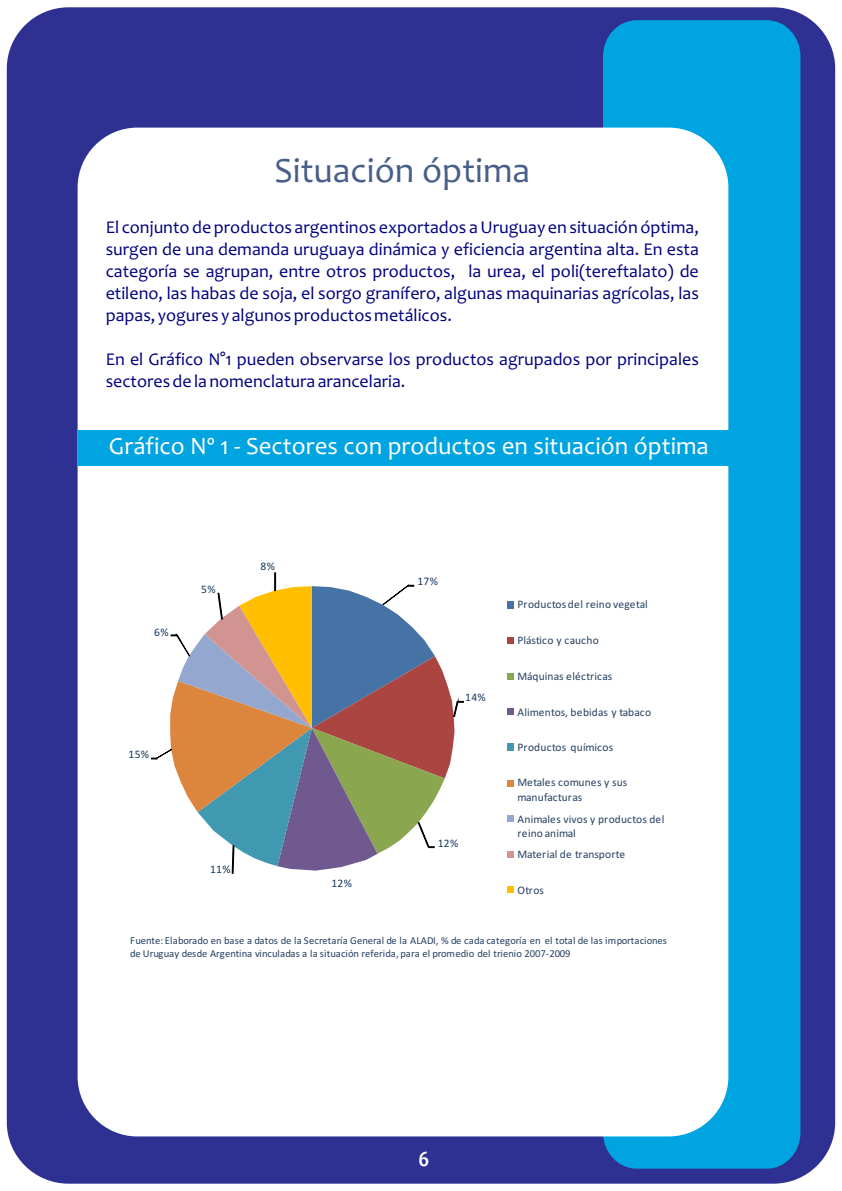
<style>
.page{position:relative;width:842px;height:1191px;background:#fff}
.page>*{position:absolute;margin:0;border:0;box-sizing:border-box;transform-origin:0 0}
.t1{font:36px "Candara";color:#485e88}
.t2{font:25px "Candara";color:#fff}
.t3{font:700 22px "Candara";color:#fff;scale:.93 1}
.t4{font:18px/22px "Candara";color:#000080;text-align:justify}
.t5{font:11.5px/14.2px "Calibri";letter-spacing:.01em;color:#264061}
.t6{font:11.5px "Calibri";letter-spacing:.03em;color:#17385e}
.t7{font:10.6px/13.3px "Calibri";color:#264061}
</style>
<div class="page">
<div style="left:7px;top:7px;width:828px;height:1176px;background:#2e3092;border-radius:61px"></div>
<div style="left:603px;top:20px;width:197px;height:1148px;background:#00a4e0;border-radius:35px"></div>
<div style="left:78px;top:128px;width:650px;height:1008px;background:#fff;border-radius:60px"></div>
<div style="left:78px;top:430px;width:660px;height:35px;background:#00a4e0"></div>
<svg style="left:151px;top:572px;width:313px;height:301px"></svg>
<div style="left:508px;top:601px;width:6px;height:7px;background:#4573a6"></div>
<div style="left:508px;top:637px;width:6px;height:7px;background:#ab4542"></div>
<svg style="left:508px;top:673px;width:6px;height:6px"></svg>
<svg style="left:508px;top:708px;width:6px;height:6px"></svg>
<div style="left:508px;top:744px;width:6px;height:7px;background:#4099b0"></div>
<svg style="left:508px;top:780px;width:6px;height:6px"></svg>
<div style="left:508px;top:815px;width:6px;height:7px;background:#94a8cf"></div>
<svg style="left:508px;top:851px;width:6px;height:6px"></svg>
<svg style="left:508px;top:886px;width:6px;height:6px"></svg>
<h1 class="t1" style="left:274px;top:156px;width:257px">Situación óptima</h1>
<p class="t4" style="left:106px;top:218px;width:595px">El conjunto de productos argentinos exportados a Uruguayen situación óptima, surgen de una demanda uruguaya dinámica y eficiencia argentina alta. En esta categoría se agrupan, entre otros productos, la urea, el poli(tereftalato) de etileno, las habas de soja, el sorgo granífero, algunas maquinarias agrícolas, las papas, yogures y algunos productos metálicos.</p>
<p class="t4" style="left:106px;top:350px;width:595px">En el Gráfico N°1 pueden observarse los productos agrupados por principales sectores de la nomenclatura arancelaria.</p>
<h2 class="t2" style="left:109px;top:436px;width:601px">Gráfico Nº 1 - Sectores con productos en situación óptima</h2>
<p class="t6" style="left:154px;top:627px;width:16px">6%</p>
<p class="t6" style="left:201px;top:584px;width:16px">5%</p>
<p class="t6" style="left:261px;top:561px;width:16px">8%</p>
<p class="t6" style="left:129px;top:749px;width:22px">15%</p>
<p class="t6" style="left:210px;top:864px;width:22px">11%</p>
<p class="t6" style="left:331px;top:878px;width:22px">12%</p>
<p class="t6" style="left:417px;top:576px;width:22px">17%</p>
<p class="t6" style="left:465px;top:692px;width:22px">14%</p>
<p class="t6" style="left:438px;top:838px;width:22px">12%</p>
<p class="t5" style="left:517px;top:598px;width:132px">Productos del reino vegetal</p>
<p class="t5" style="left:517px;top:634px;width:83px">Plástico y caucho</p>
<p class="t5" style="left:517px;top:670px;width:96px">Máquinas eléctricas</p>
<p class="t5" style="left:517px;top:705px;width:135px">Alimentos, bebidas y tabaco</p>
<p class="t5" style="left:517px;top:741px;width:97px">Productos químicos</p>
<p class="t5" style="left:517px;top:776px;width:111px">Metales comunes y sus manufacturas</p>
<p class="t5" style="left:517px;top:813px;width:149px">Animales vivos y productos del reino animal</p>
<p class="t5" style="left:517px;top:848px;width:109px">Material de transporte</p>
<p class="t5" style="left:517px;top:883px;width:28px">Otros</p>
<p class="t7" style="left:130px;top:935px;width:538px">Fuente: Elaborado en base a datos de la Secretaría General de la ALADI, % de cada categoría en el total de las importaciones de Uruguay desde Argentina vinculadas a la situación referida, para el promedio del trienio 2007-2009</p>
<p class="t3" style="left:418px;top:1149px;width:13px">6</p>
</div>
